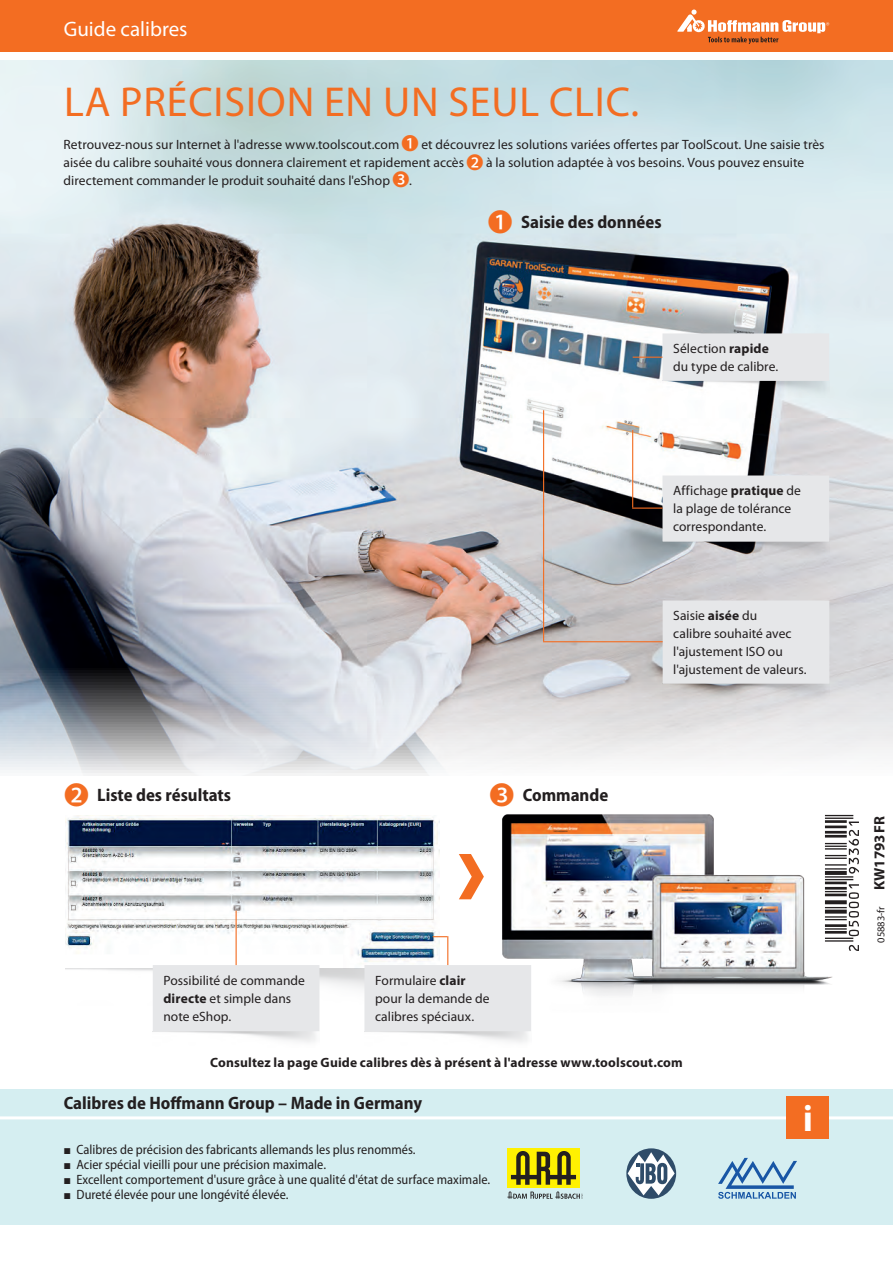
<style>
.page{position:relative;width:893px;height:1263px;background:#fff}
.page>*{position:absolute;margin:0;border:0;box-sizing:border-box;transform-origin:0 0}
.t1{font:42px "Myriad Pro";letter-spacing:.02em;color:#f36d22}
.t2{font:700 semi-condensed 37.5px "Myriad Pro";color:#fff}
.t3{font:32.4px "Myriad Pro";color:#f36d22}
.t4{font:21px "Myriad Pro";color:#fff}
.t5{font:700 semi-condensed 18px "Myriad Pro";color:#231f20}
.t6{font:13.5px/18px "Myriad Pro";letter-spacing:.005em;color:#231f20}
.t7{font:semi-condensed 13.5px "Myriad Pro";color:#231f20}
.t8{font:700 13.5px "Myriad Pro";letter-spacing:.01em;color:#231f20}
.t9{font:10.5px "Myriad Pro";color:#231f20}
.s1{font-size:22.65px;color:#f36d22}
.s2{font-size:22.35px;color:#f36d22}
.s3{font-weight:700}
.s4{font-size:8.7px}
.s5{font-weight:700;font-size:15px}
</style>
<div class="page">
<svg style="left:845px;top:815px;width:14px;height:136px"></svg>
<img style="left:0;top:60px;width:893px;height:715px">
<div style="left:0;top:0;width:893px;height:51px;background:#f36d22"></div>
<svg style="left:677px;top:10px;width:152px;height:34px"></svg>
<div style="left:0;top:1116px;width:893px;height:109px;background:#d5eef1"></div>
<div style="left:0;top:1089px;width:893px;height:29px;background:#d5eef1"></div>
<hr style="left:0;top:1116px;width:893px;height:3px;background:#fff">
<div style="left:787px;top:1096px;width:42px;height:43px;background:#f36d22"></div>
<div style="left:507px;top:1148px;width:73px;height:40px;background:#fff101"></div>
<svg style="left:511px;top:1151px;width:65px;height:34px"></svg>
<svg style="left:507px;top:1191px;width:76px;height:8px"></svg>
<svg style="left:626px;top:1148px;width:50px;height:51px"></svg>
<svg style="left:628px;top:1152px;width:47px;height:43px;background:#8fa0b0"></svg>
<svg style="left:718px;top:1158px;width:79px;height:41px"></svg>
<img style="left:65px;top:815px;width:375px;height:190px">
<img style="left:662px;top:381px;width:167px;height:16px">
<svg style="left:633px;top:333px;width:196px;height:48px;background:#d7dbdf"></svg>
<img style="left:663px;top:684px;width:166px;height:16px">
<div style="left:663px;top:600px;width:166px;height:84px;background:#e6e7e9"></div>
<img style="left:662px;top:542px;width:167px;height:16px">
<div style="left:662px;top:475px;width:167px;height:67px;background:#e6e7e9"></div>
<hr style="left:632px;top:507px;width:30px;height:2px;background:#f36d22">
<hr style="left:543px;top:641px;width:120px;height:1px;background:#f36d22">
<hr style="left:632px;top:430px;width:1px;height:77px;background:#f36d22">
<svg style="left:364px;top:936px;width:167px;height:95px"></svg>
<hr style="left:236px;top:911px;width:1px;height:68px;background:#f36d22">
<hr style="left:543px;top:410px;width:1px;height:231px;background:#f36d22">
<img style="left:460px;top:814px;width:385px;height:212px">
<div style="left:153px;top:965px;width:166px;height:66px;background:#e6e7e9"></div>
<svg style="left:459px;top:854px;width:25px;height:45px"></svg>
<div style="left:404px;top:137px;width:13px;height:13px;background:#fff;border-radius:50%"></div>
<div style="left:469px;top:156px;width:13px;height:12px;background:#fff;border-radius:50%"></div>
<div style="left:395px;top:174px;width:12px;height:12px;background:#fff;border-radius:50%"></div>
<div style="left:492px;top:213px;width:18px;height:18px;background:#fff;border-radius:50%"></div>
<h3 class="t4" style="left:64px;top:18px;width:125px">Guide calibres</h3>
<h1 class="t1" style="left:64px;top:79px;width:577px">LA PRÉCISION EN UN SEUL CLIC.</h1>
<p class="t6" style="left:64px;top:135px;width:762px">Retrouvez-nous sur Internet à l'adresse www.toolscout.com <span class="s1">➊</span> et découvrez les solutions variées offertes par ToolScout. Une saisie très aisée du calibre souhaité vous donnera clairement et rapidement accès <span class="s2">➋</span> à la solution adaptée à vos besoins. Vous pouvez ensuite directement commander le produit souhaité dans l'eShop <span class="s2">➌</span>.</p>
<h3 class="t3" style="left:488px;top:204px;width:27px">➊</h3>
<h3 class="t5" style="left:521px;top:212px;width:142px">Saisie des données</h3>
<p class="t6" style="left:673px;top:340px;width:106px">Sélection <span class="s3">rapide </span>du type de calibre.</p>
<p class="t6" style="left:673px;top:482px;width:129px">Affichage <span class="s3">pratique</span> de la plage de tolérance correspondante.</p>
<h3 class="t3" style="left:64px;top:778px;width:27px">➋</h3>
<h3 class="t3" style="left:489px;top:778px;width:27px">➌</h3>
<h3 class="t5" style="left:97px;top:785px;width:135px">Liste des résultats</h3>
<h3 class="t5" style="left:523px;top:785px;width:87px">Commande</h3>
<p class="t6" style="left:673px;top:607px;width:135px">Saisie <span class="s3">aisée</span> du<br>calibre souhaité avec l'ajustement ISO ou l'ajustement de valeurs.</p>
<p class="t6" style="left:163px;top:971px;width:143px">Possibilité de commande <span class="s3">directe</span> et simple dans note eShop.</p>
<p class="t6" style="left:375px;top:971px;width:116px">Formulaire <span class="s3">clair </span>pour la demande de calibres spéciaux.</p>
<p class="t8" style="left:210px;top:1054px;width:474px">Consultez la page Guide calibres dès à présent à l'adresse www.toolscout.com</p>
<h3 class="t5" style="left:64px;top:1093px;width:360px">Calibres de Hoffmann Group – Made in Germany</h3>
<p class="t7" style="left:64px;top:1142px;width:353px"><span class="s4">■</span> Calibres de précision des fabricants allemands les plus renommés.</p>
<p class="t7" style="left:64px;top:1157px;width:264px"><span class="s4">■</span> Acier spécial vieilli pour une précision maximale.</p>
<p class="t7" style="left:64px;top:1172px;width:428px"><span class="s4">■</span> Excellent comportement d'usure grâce à une qualité d'état de surface maximale.</p>
<p class="t7" style="left:64px;top:1187px;width:226px"><span class="s4">■</span> Dureté élevée pour une longévité élevée.</p>
<h2 class="t2" style="left:803px;top:1097px;width:11px">i</h2>
<p class="t9" style="left:875px;top:943px;width:129px;rotate:-90deg">05883-fr <span class="s5">KW1793FR</span></p>
</div>
